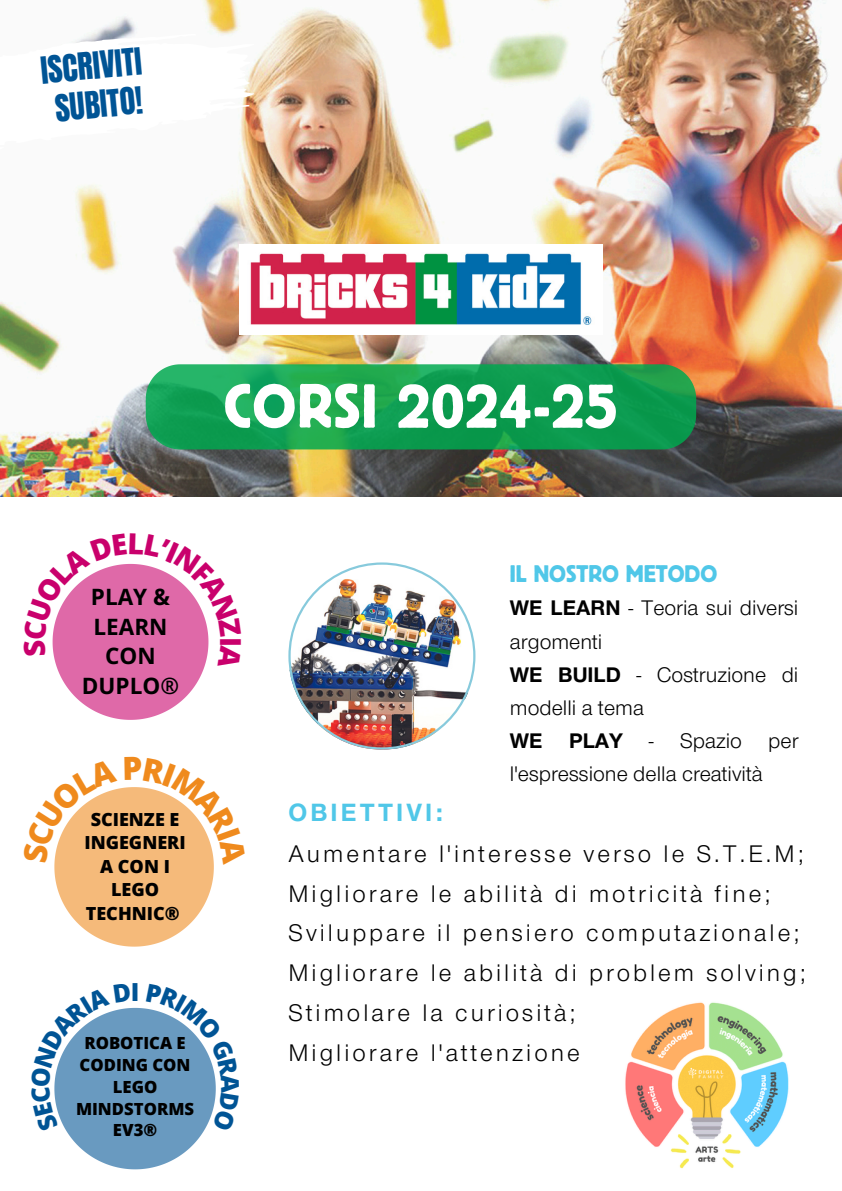
<style>
.page{position:relative;width:842px;height:1191px;background:#fff}
.page>*{position:absolute;margin:0;border:0;box-sizing:border-box;transform-origin:0 0}
.t1{font:61.8px "Block BE";letter-spacing:.02em;color:#fff}
.t2{font:31.9px/38.7px "Anton";color:#005495;text-align:center}
.t3{font:800 28.9px "Open Sans";color:#c9006c}
.t4{font:700 25.9px "Nimbus San Nov";letter-spacing:.12em;color:#50c7e8}
.t5{font:24.9px/39.8px "Nimbus San Nov";letter-spacing:.12em;color:#000}
.t6{font:800 24.9px "Open Sans";color:#005495}
.t7{font:23.9px "Block BE";color:#50c7e8}
.t8{font:700 22.5px/29.6px "Open Sans";color:#000;text-align:center}
.t9{font:21.9px/33px "Nimbus San Nov";color:#000}
.t10{font:800 18px/23.6px "Open Sans";color:#000;text-align:center}
.t11{font:800 16.7px/21.8px "Open Sans";color:#000;text-align:center}
.s1{font-weight:700}
</style>
<div class="page">
<img style="left:0;top:0;width:842px;height:497px">
<img style="left:288px;top:562px;width:187px;height:187px">
<img style="left:616px;top:994px;width:182px;height:182px;border-radius:50%">
<svg style="left:0;top:34px;width:254px;height:118px"></svg>
<svg style="left:146px;top:364px;width:550px;height:85px;fill:#0e9d4f"></svg>
<img style="left:240px;top:244px;width:363px;height:91px">
<svg style="left:52px;top:563px;width:157px;height:156px"></svg>
<svg style="left:54px;top:787px;width:160px;height:159px"></svg>
<svg style="left:54px;top:1007px;width:162px;height:162px"></svg>
<p class="t2" style="left:39px;top:51px;width:103px;rotate:-5deg">ISCRIVITI<br>SUBITO!</p>
<h1 class="t1" style="left:224px;top:384px;width:395px">CORSI 2024-25</h1>
<p class="t8" style="left:82px;top:581px;width:99px">PLAY &amp;<br>LEARN<br>CON<br>DUPLO®</p>
<h5 class="t3" style="left:251px;top:636px;width:12px;rotate:90deg">I</h5>
<p class="t10" style="left:84px;top:806px;width:103px">SCIENZE E<br>INGEGNERI<br>A CON I<br>LEGO<br>TECHNIC®</p>
<p class="t6" style="left:131px;top:974px;width:10px">I</p>
<p class="t11" style="left:76px;top:1031px;width:120px">ROBOTICA E<br>CODING CON<br>LEGO<br>MINDSTORMS<br>EV3®</p>
<p class="t7" style="left:510px;top:565px;width:209px">IL NOSTRO METODO</p>
<p class="t9" style="left:510px;top:595px;width:290px"><span class="s1">WE LEARN</span> - Teoria sui diversi argomenti<br><span class="s1">WE BUILD</span> - Costruzione di modelli a tema<br><span class="s1">WE PLAY</span> - Spazio per l'espressione della creatività</p>
<p class="t4" style="left:288px;top:804px;width:156px">OBIETTIVI:</p>
<p class="t5" style="left:288px;top:837px;width:519px">Aumentare l'interesse verso le S.T.E.M; Migliorare le abilità di motricità fine; Sviluppare il pensiero computazionale; Migliorare le abilità di problem solving; Stimolare la curiosità;<br>Migliorare l'attenzione</p>
</div>
